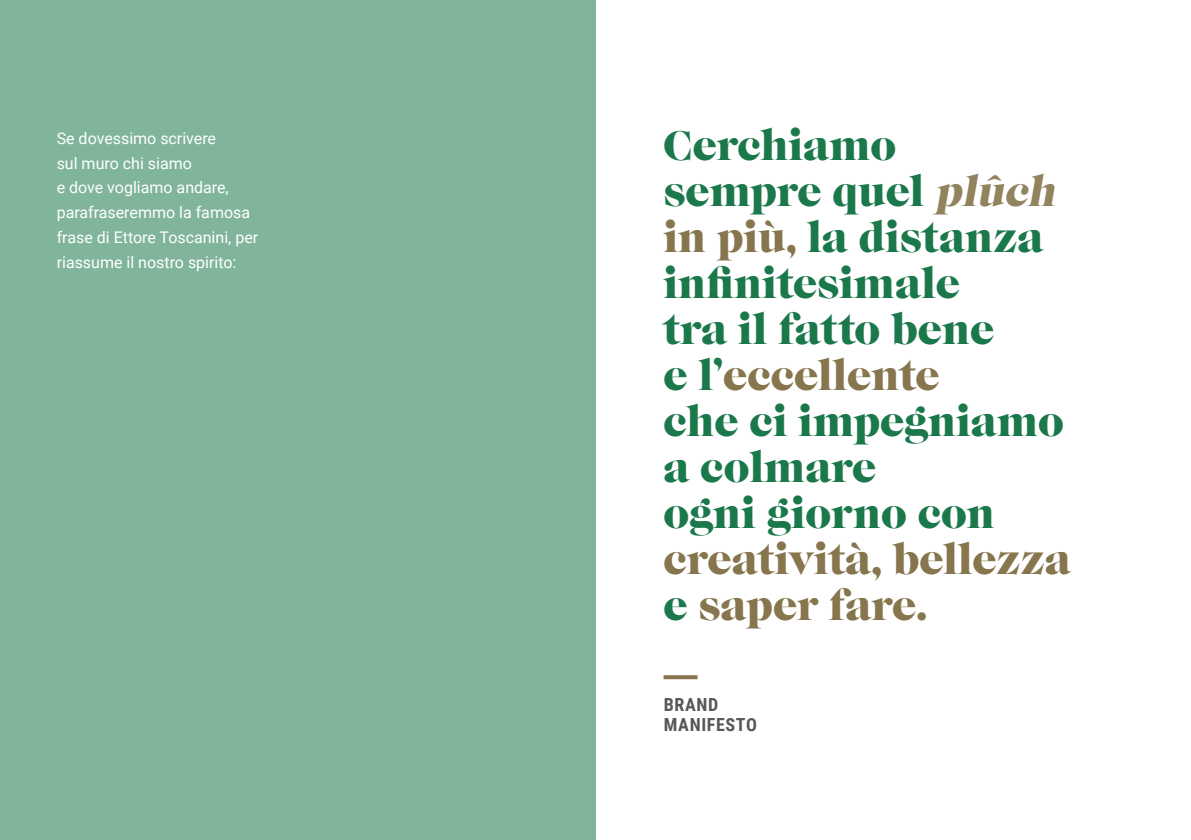
<style>
.page{position:relative;width:1191px;height:840px;background:#fff}
.page>*{position:absolute;margin:0;border:0;box-sizing:border-box;transform-origin:0 0}
.t1{font:43px/46px "Caslon Gra D";color:#1b784b}
.t2{font:43px/46px "Caslon Gra D";color:#86754d}
.t3{font:700 18px/20px "Roboto Condensed";letter-spacing:.035em;color:#575756}
.t4{font:16px/24.8px "Roboto";color:#fff}
.s1{font-style:italic;color:#92835f}
.s2{color:#86754d}
.s3{color:#1b784b}
</style>
<div class="page">
<div style="left:0;top:0;width:595px;height:839px;background:#80b49b"></div>
<svg style="left:663px;top:675px;width:34px;height:3px"></svg>
<p class="t4" style="left:57px;top:125px;width:203px">Se dovessimo scrivere<br>sul muro chi siamo<br>e dove vogliamo andare, parafraseremmo la famosa frase di Ettore Toscanini, per riassume il nostro spirito:</p>
<h1 class="t1" style="left:663px;top:124px;width:402px">Cerchiamo sempre quel <span class="s1">plûch </span><span class="s2">in più,</span> la distanza infinitesimale<br>tra il fatto bene<br>e l’<span class="s2">eccellente<br></span>che ci impegniamo a colmare<br>ogni giorno con</h1>
<h1 class="t2" style="left:663px;top:538px;width:409px">creatività, bellezza <span class="s3">e</span> saper fare.</h1>
<p class="t3" style="left:664px;top:693px;width:95px">BRAND<br>MANIFESTO</p>
</div>
